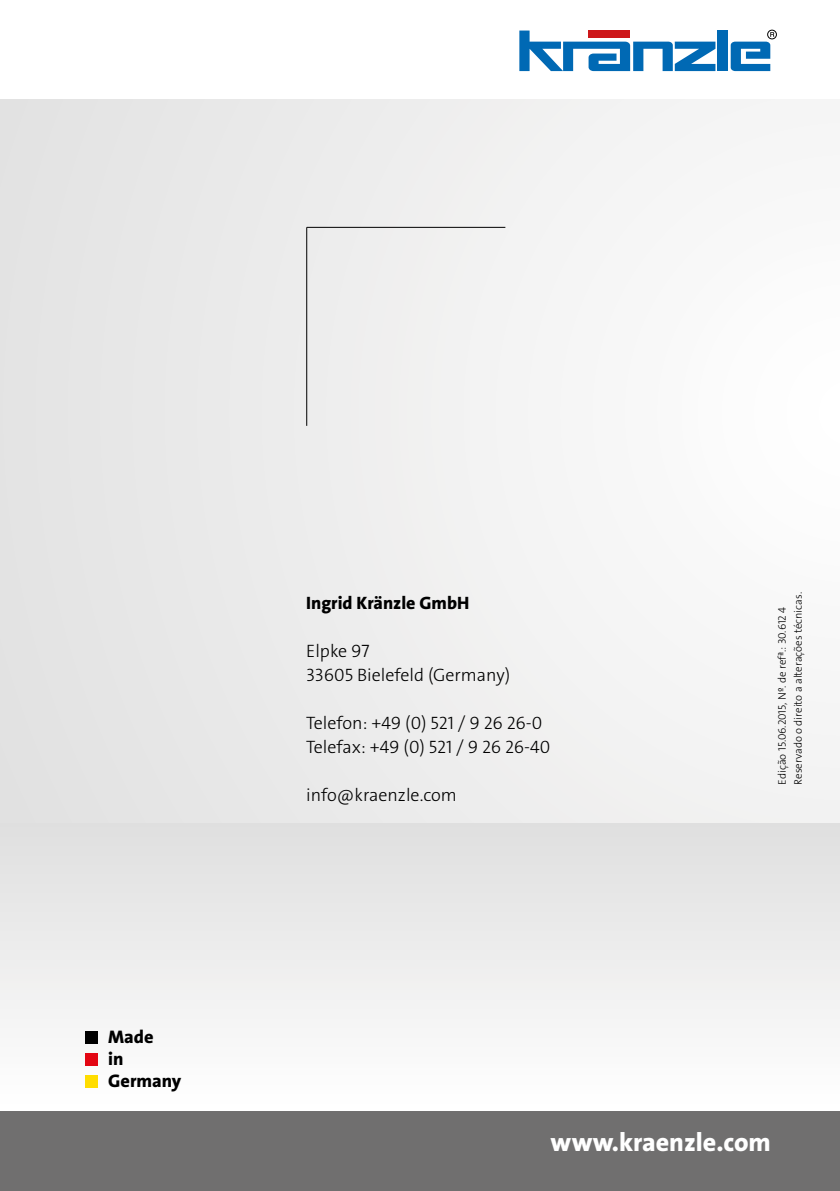
<style>
.page{position:relative;width:840px;height:1191px;background:#fff}
.page>*{position:absolute;margin:0;border:0;box-sizing:border-box;transform-origin:0 0}
.t1{font:26px "The Sans LP8 Ex Bld";color:#fff}
.t2{font:18.4px/22px "The Sans LP8 Ex Bld";color:#000}
.t3{font:18px/24px "The Sans LP3 Lig";color:#000}
.t4{font:18px "The Sans LP8 Ex Bld";color:#000}
.t5{font:11px/16px "The Sans LP3 Lig";color:#000}
</style>
<div class="page">
<svg style="left:0;top:822px;width:839px;height:266px"></svg>
<div style="left:0;top:99px;width:839px;height:723px;background:#efefef"></div>
<div style="left:85px;top:1031px;width:13px;height:12px;background:#000"></div>
<div style="left:85px;top:1053px;width:13px;height:12px;background:#e30613"></div>
<div style="left:85px;top:1075px;width:13px;height:12px;background:#fd0"></div>
<div style="left:0;top:1111px;width:839px;height:80px;background:#706f6f"></div>
<hr style="left:306px;top:227px;width:1px;height:199px;background:#000">
<hr style="left:306px;top:227px;width:199px;height:1px;background:#000">
<svg style="left:519px;top:31px;width:196px;height:40px"></svg>
<div style="left:717px;top:31px;width:10px;height:40px;background:#0069b4"></div>
<div style="left:766px;top:30px;width:10px;height:9px;border:1px solid #000;border-radius:50%"></div>
<svg style="left:730px;top:32px;width:43px;height:39px"></svg>
<p class="t2" style="left:108px;top:1025px;width:75px">Made<br>in<br>Germany</p>
<p class="t4" style="left:306px;top:591px;width:165px">Ingrid Kränzle GmbH</p>
<p class="t3" style="left:306px;top:639px;width:205px">Elpke 97<br>33605 Bielefeld (Germany)</p>
<p class="t3" style="left:306px;top:711px;width:245px">Telefon: +49 (0) 521 / 9 26 26-0<br>Telefax: +49 (0) 521 / 9 26 26-40</p>
<p class="t3" style="left:306px;top:783px;width:152px">info@kraenzle.com</p>
<p class="t5" style="left:773px;top:784px;width:194px;rotate:-90deg">Edição 15.06.2015, Nº. de refª.: 30.612 4<br>Reservado o direito a alterações técnicas.</p>
<h1 class="t1" style="left:550px;top:1125px;width:222px">www.kraenzle.com</h1>
</div>
